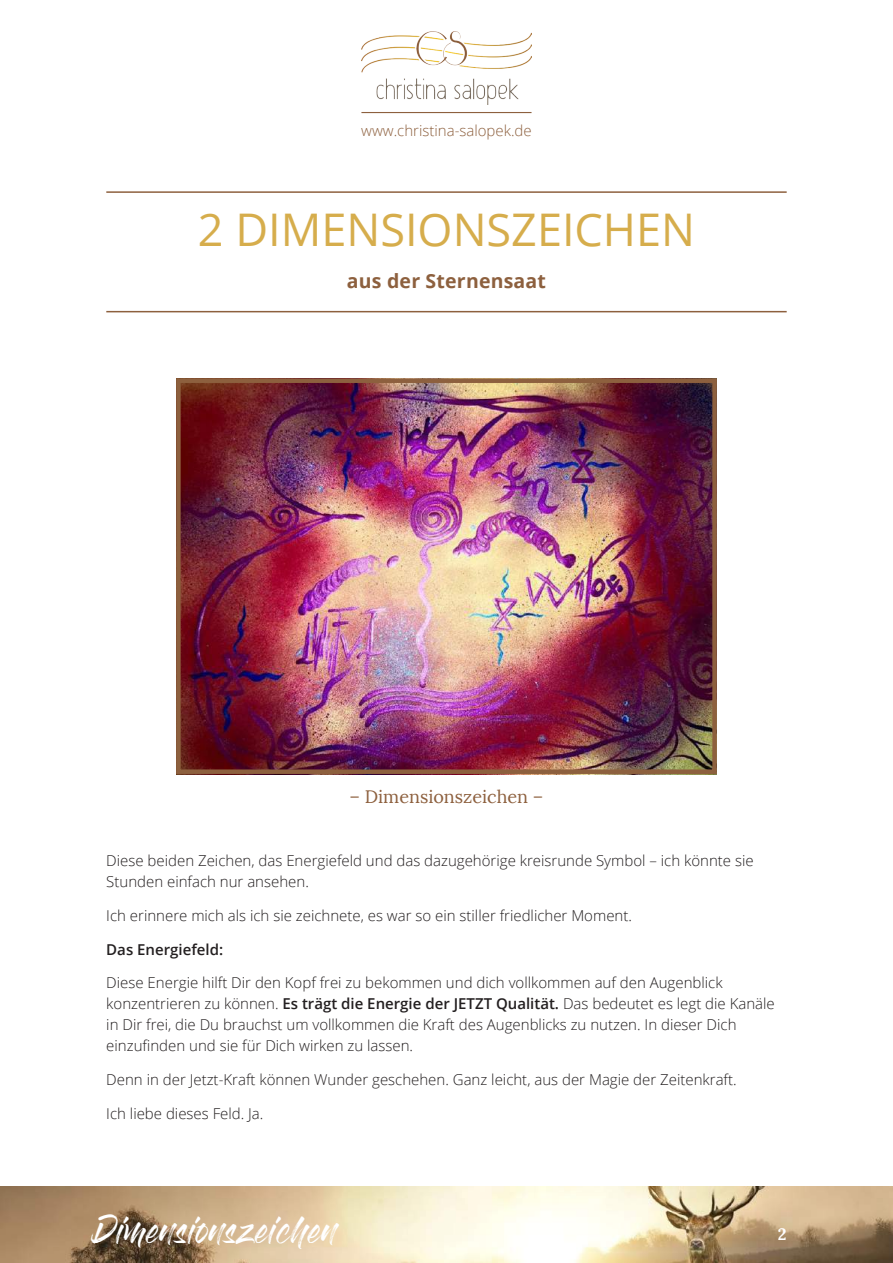
<style>
.page{position:relative;width:893px;height:1263px;background:#fff}
.page>*{position:absolute;margin:0;border:0;box-sizing:border-box;transform-origin:0 0}
.t1{font:45px "Open Sans";color:#d6ad4c}
.t2{font:27px "Gloss And Bloom";color:#fff}
.t3{font:700 19.5px "Open Sans";letter-spacing:.01em;color:#8d603e}
.t4{font:18px "Lora";color:#8d603e}
.t5{font:700 16.5px "Lora";color:#fff}
.t6{font:300 15px/21px "Open Sans";color:#231f20}
.t7{font:300 15px "Open Sans";color:#8d603e}
.t8{font:600 15px "Open Sans";color:#231f20}
.s1{font-weight:600}
</style>
<div class="page">
<img style="left:0;top:1186px;width:893px;height:77px">
<img style="left:361px;top:32px;width:170px;height:72px">
<hr style="left:361px;top:112px;width:170px;height:1px;background:#8d603e">
<hr style="left:106px;top:311px;width:681px;height:1px;background:#8d603e">
<hr style="left:106px;top:191px;width:681px;height:2px;background:#8d603e">
<img style="left:176px;top:383px;width:541px;height:392px">
<div style="left:176px;top:378px;width:541px;height:396px;border:4px solid #8d603e"></div>
<p class="t7" style="left:361px;top:120px;width:172px">www.christina-salopek.de</p>
<h1 class="t1" style="left:198px;top:198px;width:499px">2 DIMENSIONSZEICHEN</h1>
<h3 class="t3" style="left:347px;top:267px;width:201px">aus der Sternensaat</h3>
<p class="t4" style="left:349px;top:786px;width:196px">– Dimensionszeichen –</p>
<p class="t6" style="left:106px;top:850px;width:649px">Diese beiden Zeichen, das Energiefeld und das dazugehörige kreisrunde Symbol – ich könnte sie<br>Stunden einfach nur ansehen.</p>
<p class="t6" style="left:106px;top:904px;width:527px">Ich erinnere mich als ich sie zeichnete, es war so ein stiller friedlicher Moment.</p>
<p class="t8" style="left:106px;top:939px;width:118px">Das Energiefeld:</p>
<p class="t6" style="left:106px;top:972px;width:670px">Diese Energie hilft Dir den Kopf frei zu bekommen und dich vollkommen auf den Augenblick konzentrieren zu können. <span class="s1">Es trägt die Energie der JETZT Qualität.</span> Das bedeutet es legt die Kanäle in Dir frei, die Du brauchst um vollkommen die Kraft des Augenblicks zu nutzen. In dieser Dich einzufinden und sie für Dich wirken zu lassen.</p>
<p class="t6" style="left:106px;top:1069px;width:632px">Denn in der Jetzt-Kraft können Wunder geschehen. Ganz leicht, aus der Magie der Zeitenkraft.</p>
<p class="t6" style="left:106px;top:1102px;width:159px">Ich liebe dieses Feld. Ja.</p>
<h2 class="t2" style="left:96px;top:1218px;width:242px">Dimensionszeichen</h2>
<p class="t5" style="left:778px;top:1223px;width:10px">2</p>
</div>
